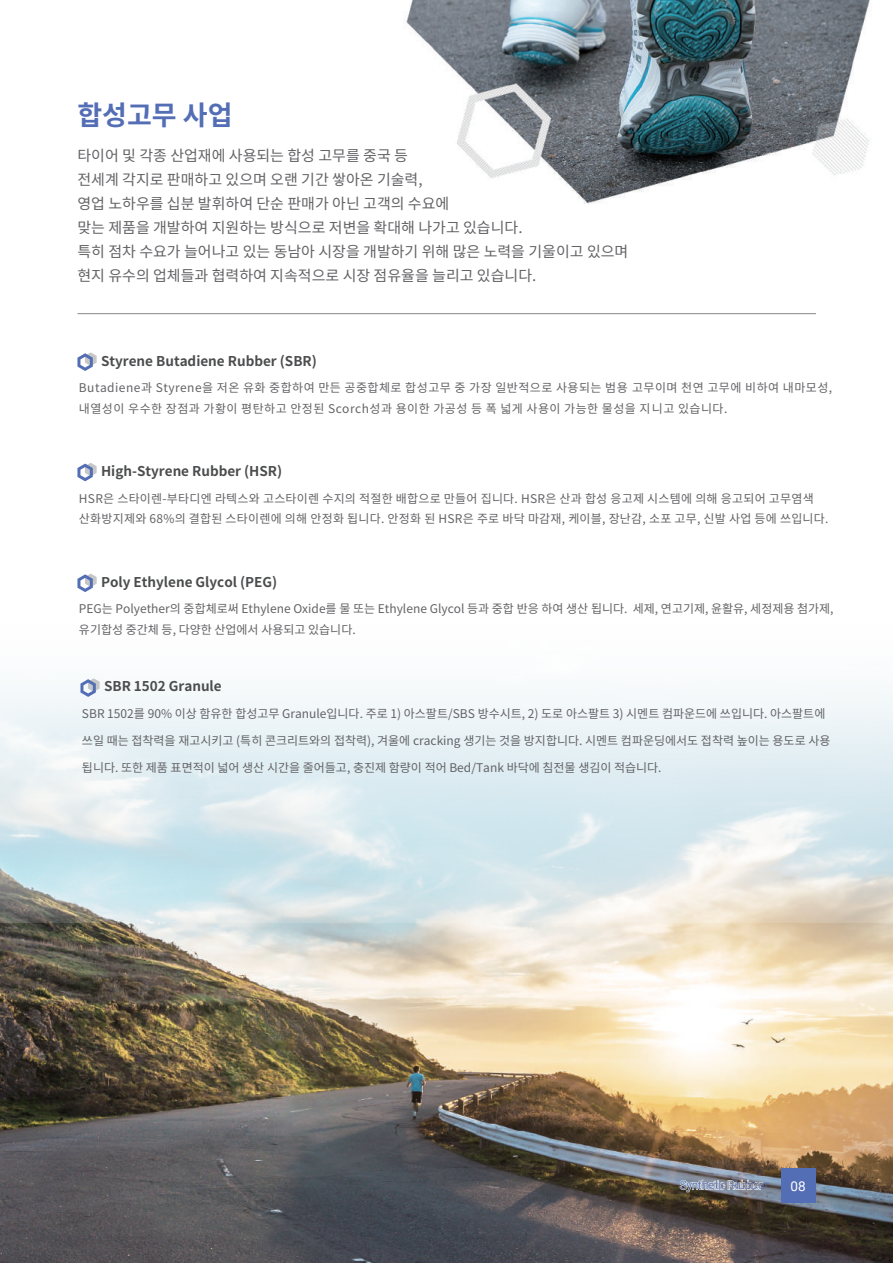
<style>
.page{position:relative;width:893px;height:1263px;background:#fff}
.page>*{position:absolute;margin:0;border:0;box-sizing:border-box;transform-origin:0 0}
.t1{font:700 27px "Noto Sans CJ Kkr";color:#546eb5}
.t2{font:15px/24px "Noto Sans CJ Kkr";color:#636366}
.t3{font:700 13.5px "Noto Sans CJ Kkr";color:#4b4c4d}
.t4{font:13.5px "Roboto";color:#fff}
.t5{font:12px/20.4px "Noto Sans CJ Kkr";color:#636366}
.t6{font:12px/20.4px "Noto Sans CJ Kkr";letter-spacing:.02em;color:#636366}
.t7{font:12px/20.4px "Noto Sans CJ Kkr";letter-spacing:.04em;color:#636366}
.t8{font:300 11.7px "Roboto";letter-spacing:-.025em;color:#546eb5}
</style>
<div class="page">
<img style="left:0;top:923px;width:893px;height:340px">
<svg style="left:0;top:692px;width:893px;height:231px"></svg>
<img style="left:403px;top:0;width:468px;height:204px">
<hr style="left:77px;top:313px;width:739px;height:1px;background:#86888b">
<svg style="left:77px;top:352px;width:20px;height:19px"></svg>
<svg style="left:680px;top:1180px;width:83px;height:12px"></svg>
<div style="left:781px;top:1169px;width:34px;height:34px;background:#546eb5"></div>
<svg style="left:77px;top:463px;width:20px;height:18px"></svg>
<svg style="left:77px;top:573px;width:20px;height:19px"></svg>
<svg style="left:80px;top:678px;width:20px;height:19px"></svg>
<h1 class="t1" style="left:77px;top:99px;width:157px">합성고무 사업</h1>
<p class="t2" style="left:77px;top:143px;width:552px">타이어 및 각종 산업재에 사용되는 합성 고무를 중국 등<br>전세계 각지로 판매하고 있으며 오랜 기간 쌓아온 기술력,<br>영업 노하우를 십분 발휘하여 단순 판매가 아닌 고객의 수요에<br>맞는 제품을 개발하여 지원하는 방식으로 저변을 확대해 나가고 있습니다.<br>특히 점차 수요가 늘어나고 있는 동남아 시장을 개발하기 위해 많은 노력을 기울이고 있으며 현지 유수의 업체들과 협력하여 지속적으로 시장 점유율을 늘리고 있습니다.</p>
<p class="t3" style="left:101px;top:353px;width:217px">Styrene Butadiene Rubber (SBR)</p>
<p class="t7" style="left:79px;top:378px;width:755px">Butadiene과 Styrene을 저온 유화 중합하여 만든 공중합체로 합성고무 중 가장 일반적으로 사용되는 범용 고무이며 천연 고무에 비하여 내마모성, 내열성이 우수한 장점과 가황이 평탄하고 안정된 Scorch성과 용이한 가공성 등 폭 넓게 사용이 가능한 물성을 지니고 있습니다.</p>
<p class="t3" style="left:101px;top:463px;width:183px">High-Styrene Rubber (HSR)</p>
<p class="t6" style="left:79px;top:488px;width:751px">HSR은 스타이렌-부타디엔 라텍스와 고스타이렌 수지의 적절한 배합으로 만들어 집니다. HSR은 산과 합성 응고제 시스템에 의해 응고되어 고무염색 산화방지제와 68%의 결합된 스타이렌에 의해 안정화 됩니다. 안정화 된 HSR은 주로 바닥 마감재, 케이블, 장난감, 소포 고무, 신발 사업 등에 쓰입니다.</p>
<p class="t3" style="left:101px;top:574px;width:178px">Poly Ethylene Glycol (PEG)</p>
<p class="t5" style="left:79px;top:599px;width:756px">PEG는 Polyether의 중합체로써 Ethylene Oxide를 물 또는 Ethylene Glycol 등과 중합 반응 하여 생산 됩니다. 세제, 연고기제, 윤활유, 세정제용 첨가제, 유기합성 중간체 등, 다양한 산업에서 사용되고 있습니다.</p>
<p class="t3" style="left:104px;top:679px;width:119px">SBR 1502 Granule</p>
<p class="t5" style="left:82px;top:704px;width:745px">SBR 1502를 90% 이상 함유한 합성고무 Granule입니다. 주로 1) 아스팔트/SBS 방수시트, 2) 도로 아스팔트 3) 시멘트 컴파운드에 쓰입니다. 아스팔트에</p>
<p class="t5" style="left:82px;top:731px;width:750px">쓰일 때는 접착력을 재고시키고 (특히 콘크리트와의 접착력), 겨울에 cracking 생기는 것을 방지합니다. 시멘트 컴파운딩에서도 접착력 높이는 용도로 사용</p>
<p class="t5" style="left:82px;top:758px;width:581px">됩니다. 또한 제품 표면적이 넓어 생산 시간을 줄어들고, 충진제 함량이 적어 Bed/Tank 바닥에 침전물 생김이 적습니다.</p>
<p class="t8" style="left:680px;top:1177px;width:90px">Synthetic Rubber</p>
<p class="t4" style="left:791px;top:1177px;width:17px">08</p>
</div>
